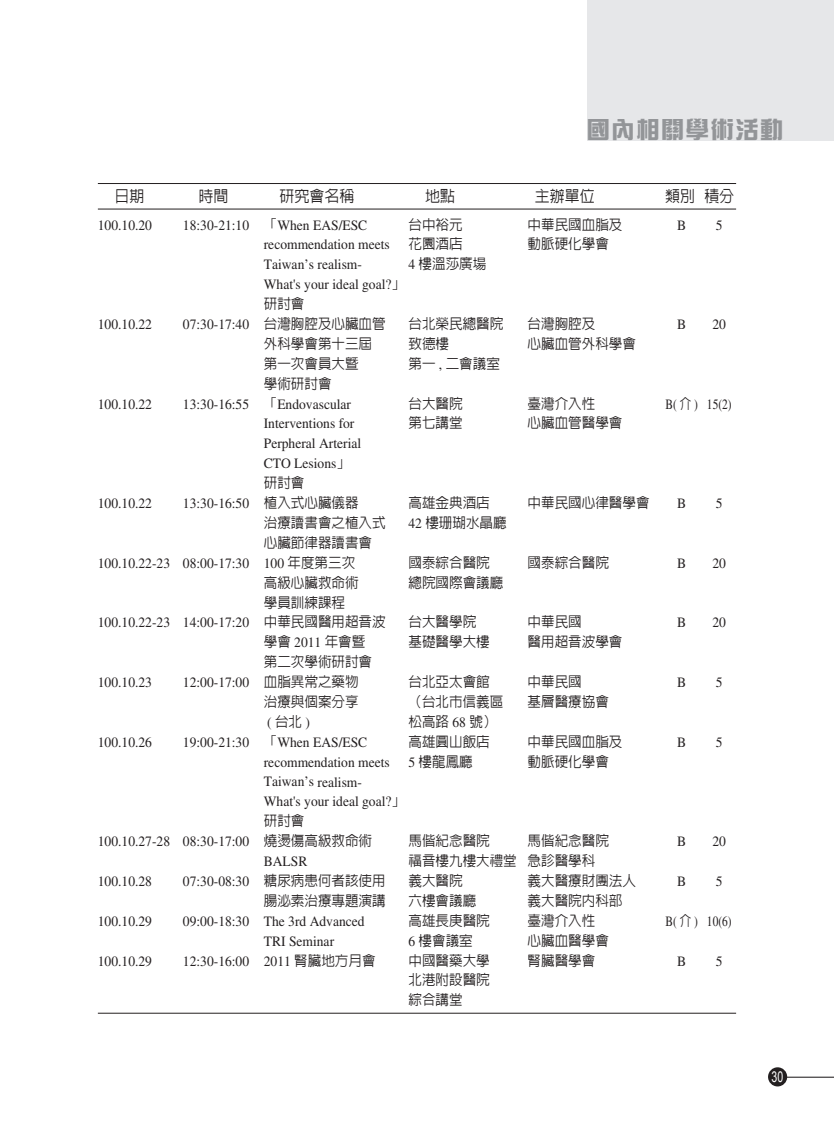
<style>
.page{position:relative;width:834px;height:1132px;background:#fff}
.page>*{position:absolute;margin:0;border:0;box-sizing:border-box;transform-origin:0 0}
.t1{font:900 22.5px "Sing Yi";letter-spacing:.1em;color:#939598}
.t2{font:500 15.75px "Lin Gothic";color:#231f20;scale:.95 1}
.t3{font:15px "Arial";color:#fff;scale:.7 1}
.t4{font:14.25px/19.8px "Times";color:#231f20;scale:.95 1}
.t5{font:500 14.25px/19.8px "Lin Gothic";color:#231f20;scale:.95 1}
.t6{font:14.25px "Times";color:#231f20;scale:.8 1}
.s1{font-family:"Lin Gothic";font-weight:500}
.s2{font-family:"Times";font-weight:400}
</style>
<div class="page">
<hr style="left:98px;top:183px;width:638px;height:1px;background:#231f20">
<hr style="left:98px;top:209px;width:638px;height:1px;background:#231f20">
<hr style="left:98px;top:1012px;width:638px;height:1px;background:#231f20">
<div style="left:587px;top:0;width:246px;height:140px;background:#e6e7e9"></div>
<div style="left:767px;top:1066px;width:20px;height:20px;background:#231f20;border-radius:50%"></div>
<hr style="left:786px;top:1076px;width:47px;height:1px;background:#231f20">
<h1 class="t1" style="left:587px;top:118px;width:197px">國內相關學術活動</h1>
<p class="t2" style="left:114px;top:188px;width:33px">日期</p>
<p class="t2" style="left:198px;top:188px;width:33px">時間</p>
<p class="t2" style="left:279px;top:188px;width:80px">研究會名稱</p>
<p class="t2" style="left:425px;top:188px;width:33px">地點</p>
<p class="t2" style="left:534px;top:188px;width:65px">主辦單位</p>
<p class="t2" style="left:665px;top:188px;width:74px">類別 積分</p>
<p class="t4" style="left:98px;top:215px;width:58px">100.10.20</p>
<p class="t4" style="left:183px;top:215px;width:195px">18:30-21:10 <span class="s1">「</span>When EAS/ESC</p>
<p class="t5" style="left:408px;top:214px;width:58px">台中裕元</p>
<p class="t5" style="left:527px;top:214px;width:101px">中華民國血脂及</p>
<p class="t4" style="left:677px;top:215px;width:11px">B</p>
<p class="t4" style="left:715px;top:215px;width:9px">5</p>
<p class="t4" style="left:264px;top:235px;width:134px">recommendation meets</p>
<p class="t5" style="left:408px;top:234px;width:58px">花園酒店</p>
<p class="t5" style="left:527px;top:234px;width:87px">動脈硬化學會</p>
<p class="t4" style="left:264px;top:254px;width:105px">Taiwan’s realism-</p>
<p class="t5" style="left:408px;top:254px;width:83px"><span class="s2">4</span> 樓溫莎廣場</p>
<p class="t4" style="left:264px;top:274px;width:150px">What's your ideal goal?<span class="s1">」</span></p>
<p class="t5" style="left:264px;top:294px;width:44px">研討會</p>
<p class="t4" style="left:98px;top:314px;width:58px">100.10.22</p>
<p class="t4" style="left:183px;top:314px;width:215px">07:30-17:40 <span class="s1">台灣胸腔及心臟血管</span></p>
<p class="t5" style="left:408px;top:313px;width:101px">台北榮民總醫院</p>
<p class="t5" style="left:527px;top:313px;width:73px">台灣胸腔及</p>
<p class="t4" style="left:677px;top:314px;width:11px">B</p>
<p class="t4" style="left:712px;top:314px;width:16px">20</p>
<p class="t5" style="left:264px;top:333px;width:115px">外科學會第十三屆</p>
<p class="t5" style="left:408px;top:333px;width:44px">致德樓</p>
<p class="t5" style="left:527px;top:333px;width:115px">心臟血管外科學會</p>
<p class="t5" style="left:264px;top:353px;width:101px">第一次會員大暨</p>
<p class="t5" style="left:408px;top:353px;width:98px">第一 <span class="s2">,</span> 二會議室</p>
<p class="t5" style="left:264px;top:373px;width:73px">學術研討會</p>
<p class="t4" style="left:98px;top:394px;width:58px">100.10.22</p>
<p class="t4" style="left:183px;top:394px;width:178px">13:30-16:55 <span class="s1">「</span>Endovascular</p>
<p class="t5" style="left:408px;top:393px;width:58px">台大醫院</p>
<p class="t5" style="left:527px;top:393px;width:73px">臺灣介入性</p>
<p class="t6" style="left:665px;top:395px;width:84px">B( <span class="s1">介</span> ) 15(2)</p>
<p class="t4" style="left:264px;top:413px;width:97px">Interventions for</p>
<p class="t5" style="left:408px;top:413px;width:58px">第七講堂</p>
<p class="t5" style="left:527px;top:413px;width:101px">心臟血管醫學會</p>
<p class="t4" style="left:264px;top:433px;width:104px">Perpheral Arterial<br>CTO Lesions<span class="s1">」</span></p>
<p class="t5" style="left:264px;top:472px;width:44px">研討會</p>
<p class="t4" style="left:98px;top:493px;width:58px">100.10.22</p>
<p class="t4" style="left:183px;top:493px;width:186px">13:30-16:50 <span class="s1">植入式心臟儀器</span></p>
<p class="t5" style="left:408px;top:492px;width:87px">高雄金典酒店</p>
<p class="t5" style="left:527px;top:492px;width:130px">中華民國心律醫學會</p>
<p class="t4" style="left:677px;top:493px;width:11px">B</p>
<p class="t4" style="left:715px;top:493px;width:9px">5</p>
<p class="t5" style="left:264px;top:512px;width:130px">治療讀書會之植入式</p>
<p class="t5" style="left:408px;top:512px;width:105px"><span class="s2">42</span> 樓珊瑚水晶廳</p>
<p class="t5" style="left:264px;top:532px;width:115px">心臟節律器讀書會</p>
<p class="t4" style="left:98px;top:553px;width:272px">100.10.22-23 08:00-17:30 100 <span class="s1">年度第三次</span></p>
<p class="t5" style="left:408px;top:552px;width:87px">國泰綜合醫院</p>
<p class="t5" style="left:527px;top:552px;width:87px">國泰綜合醫院</p>
<p class="t4" style="left:677px;top:553px;width:11px">B</p>
<p class="t4" style="left:712px;top:553px;width:16px">20</p>
<p class="t5" style="left:264px;top:572px;width:101px">高級心臟救命術</p>
<p class="t5" style="left:408px;top:572px;width:101px">總院國際會議廳</p>
<p class="t5" style="left:264px;top:592px;width:87px">學員訓練課程</p>
<p class="t4" style="left:98px;top:612px;width:304px">100.10.22-23 14:00-17:20 <span class="s1">中華民國醫用超音波</span></p>
<p class="t5" style="left:408px;top:612px;width:73px">台大醫學院</p>
<p class="t5" style="left:527px;top:612px;width:58px">中華民國</p>
<p class="t4" style="left:677px;top:612px;width:11px">B</p>
<p class="t4" style="left:712px;top:612px;width:16px">20</p>
<p class="t5" style="left:264px;top:631px;width:108px">學會 <span class="s2">2011</span> 年會暨</p>
<p class="t5" style="left:408px;top:631px;width:87px">基礎醫學大樓</p>
<p class="t5" style="left:527px;top:631px;width:101px">醫用超音波學會</p>
<p class="t5" style="left:264px;top:651px;width:115px">第二次學術研討會</p>
<p class="t4" style="left:98px;top:672px;width:58px">100.10.23</p>
<p class="t4" style="left:183px;top:672px;width:186px">12:00-17:00 <span class="s1">血脂異常之藥物</span></p>
<p class="t5" style="left:408px;top:671px;width:87px">台北亞太會館</p>
<p class="t5" style="left:527px;top:671px;width:58px">中華民國</p>
<p class="t4" style="left:677px;top:672px;width:11px">B</p>
<p class="t4" style="left:715px;top:672px;width:9px">5</p>
<p class="t5" style="left:264px;top:691px;width:101px">治療與個案分享</p>
<p class="t5" style="left:408px;top:691px;width:101px">（台北市信義區</p>
<p class="t5" style="left:527px;top:691px;width:87px">基層醫療協會</p>
<p class="t4" style="left:267px;top:712px;width:47px">(<span class="s1">台北</span>)</p>
<p class="t5" style="left:408px;top:711px;width:94px">松高路 <span class="s2">68</span> 號）</p>
<p class="t4" style="left:98px;top:731px;width:58px">100.10.26</p>
<p class="t4" style="left:183px;top:731px;width:195px">19:00-21:30 <span class="s1">「</span>When EAS/ESC</p>
<p class="t5" style="left:408px;top:731px;width:87px">高雄圓山飯店</p>
<p class="t5" style="left:527px;top:731px;width:101px">中華民國血脂及</p>
<p class="t4" style="left:677px;top:731px;width:11px">B</p>
<p class="t4" style="left:715px;top:731px;width:9px">5</p>
<p class="t4" style="left:264px;top:751px;width:134px">recommendation meets</p>
<p class="t5" style="left:408px;top:751px;width:69px"><span class="s2">5</span> 樓龍鳳廳</p>
<p class="t5" style="left:527px;top:751px;width:87px">動脈硬化學會</p>
<p class="t4" style="left:264px;top:771px;width:150px;line-height:20.2px">Taiwan’s realism-<br>What's your ideal goal?<span class="s1">」</span></p>
<p class="t5" style="left:264px;top:810px;width:44px">研討會</p>
<p class="t4" style="left:98px;top:831px;width:290px">100.10.27-28 08:30-17:00 <span class="s1">燒燙傷高級救命術</span></p>
<p class="t5" style="left:408px;top:830px;width:87px">馬偕紀念醫院</p>
<p class="t5" style="left:527px;top:830px;width:87px">馬偕紀念醫院</p>
<p class="t4" style="left:677px;top:831px;width:11px">B</p>
<p class="t4" style="left:712px;top:831px;width:16px">20</p>
<p class="t4" style="left:264px;top:851px;width:47px">BALSR</p>
<p class="t5" style="left:408px;top:850px;width:198px">福音樓九樓大禮堂 急診醫學科</p>
<p class="t4" style="left:98px;top:871px;width:58px">100.10.28</p>
<p class="t4" style="left:183px;top:871px;width:215px">07:30-08:30 <span class="s1">糖尿病患何者該使用</span></p>
<p class="t5" style="left:408px;top:870px;width:58px">義大醫院</p>
<p class="t5" style="left:527px;top:870px;width:115px">義大醫療財團法人</p>
<p class="t4" style="left:677px;top:871px;width:11px">B</p>
<p class="t4" style="left:715px;top:871px;width:9px">5</p>
<p class="t5" style="left:264px;top:890px;width:130px">腸泌素治療專題演講</p>
<p class="t5" style="left:408px;top:890px;width:73px">六樓會議廳</p>
<p class="t5" style="left:527px;top:890px;width:101px">義大醫院內科部</p>
<p class="t4" style="left:98px;top:910px;width:58px">100.10.29</p>
<p class="t4" style="left:183px;top:910px;width:193px">09:00-18:30 The 3rd Advanced</p>
<p class="t5" style="left:408px;top:910px;width:87px">高雄長庚醫院</p>
<p class="t5" style="left:527px;top:910px;width:73px">臺灣介入性</p>
<p class="t6" style="left:665px;top:912px;width:84px">B( <span class="s1">介</span> ) 10(6)</p>
<p class="t4" style="left:264px;top:930px;width:76px">TRI Seminar</p>
<p class="t5" style="left:408px;top:930px;width:69px"><span class="s2">6</span> 樓會議室</p>
<p class="t5" style="left:527px;top:930px;width:87px">心臟血醫學會</p>
<p class="t4" style="left:98px;top:950px;width:58px">100.10.29</p>
<p class="t4" style="left:183px;top:950px;width:204px">12:30-16:00 2011 <span class="s1">腎臟地方月會</span></p>
<p class="t5" style="left:408px;top:949px;width:87px">中國醫藥大學</p>
<p class="t5" style="left:527px;top:949px;width:73px">腎臟醫學會</p>
<p class="t4" style="left:677px;top:950px;width:11px">B</p>
<p class="t4" style="left:715px;top:950px;width:9px">5</p>
<p class="t5" style="left:408px;top:969px;width:87px">北港附設醫院綜合講堂</p>
<p class="t3" style="left:771px;top:1066px;width:18px">30</p>
</div>
